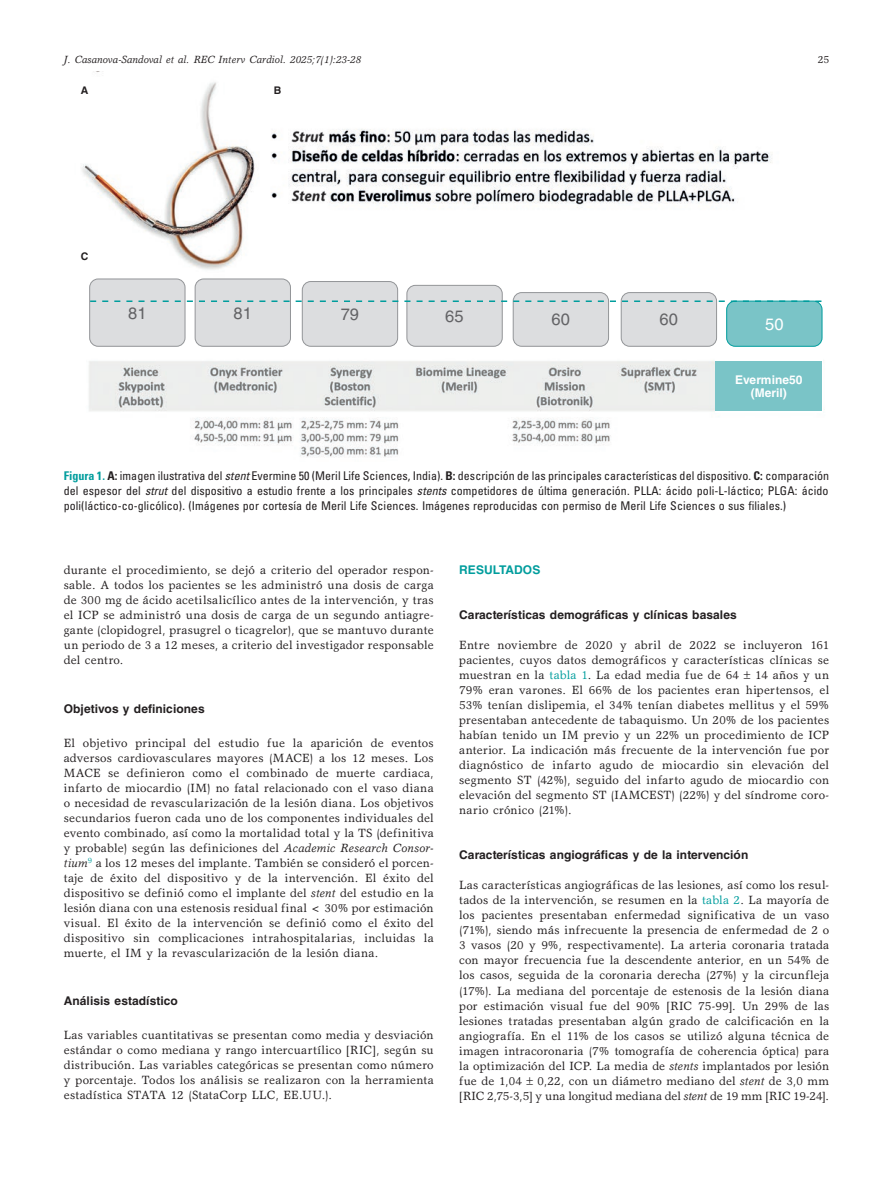
<style>
.page{position:relative;width:893px;height:1191px;background:#fff}
.page>*{position:absolute;margin:0;border:0;box-sizing:border-box;transform-origin:0 0}
.t1{font:16.5px "Helvetica LT Std";letter-spacing:.005em;color:#636366}
.t2{font:16.5px "Helvetica LT Std";color:#fff}
.t3{font:12px/15px "Garth Graphic Std";letter-spacing:.015em;color:#231f20;text-align:justify}
.t4{font:condensed 12px/15px "Univers LT Std";letter-spacing:.005em;color:#231f20;text-align:justify}
.t5{font:700 12px "Helvetica LT Std";letter-spacing:.005em;color:#231f20}
.t6{font:700 12px/13.5px "Helvetica LT Std";letter-spacing:.005em;color:#fff;text-align:center}
.t7{font:700 12px "Helvetica LT Std";letter-spacing:.005em;color:#009d9d}
.t8{font:italic 10.5px "Garth Graphic Std";letter-spacing:.005em;color:#231f20}
.t9{font:700 10.5px "Helvetica LT Std";color:#231f20}
.t10{font:10.5px "Garth Graphic Std";color:#231f20}
.s1{font-weight:700;color:#009d9d}
.s2{font-weight:700}
.s3{font-style:italic}
.s4{color:#009d9d}
</style>
<div class="page">
<img style="left:82px;top:82px;width:741px;height:375px">
<div style="left:90px;top:279px;width:95px;height:67px;background:#dcdddf;border-radius:9px"></div>
<div style="left:89px;top:279px;width:96px;height:68px;border:1px solid #939598;border-radius:9px"></div>
<div style="left:195px;top:279px;width:95px;height:67px;background:#dcdddf;border-radius:9px"></div>
<div style="left:195px;top:279px;width:96px;height:68px;border:1px solid #939598;border-radius:9px"></div>
<div style="left:302px;top:281px;width:96px;height:65px;background:#dcdddf;border-radius:9px"></div>
<div style="left:302px;top:281px;width:96px;height:66px;border:1px solid #939598;border-radius:9px"></div>
<div style="left:407px;top:285px;width:95px;height:61px;background:#dcdddf;border-radius:9px"></div>
<div style="left:406px;top:285px;width:97px;height:62px;border:1px solid #939598;border-radius:9px"></div>
<div style="left:621px;top:292px;width:96px;height:54px;background:#dcdddf;border-radius:9px"></div>
<div style="left:621px;top:292px;width:96px;height:55px;border:1px solid #939598;border-radius:9px"></div>
<div style="left:727px;top:301px;width:95px;height:45px;background:#7ac4c7;border-radius:9px"></div>
<div style="left:726px;top:301px;width:96px;height:46px;border:1px solid #009d9d;border-radius:9px"></div>
<div style="left:513px;top:292px;width:96px;height:54px;background:#dcdddf;border-radius:9px"></div>
<div style="left:513px;top:292px;width:96px;height:55px;border:1px solid #939598;border-radius:9px"></div>
<svg style="left:90px;top:300px;width:731px;height:2px"></svg>
<div style="left:716px;top:356px;width:107px;height:57px;background:#fff"></div>
<div style="left:716px;top:361px;width:106px;height:50px;background:#7ac4c7"></div>
<p class="t8" style="left:64px;top:53px;width:299px">J. Casanova-Sandoval et al. REC Interv Cardiol. 2025;7(1):23-28</p>
<p class="t10" style="left:818px;top:53px;width:13px">25</p>
<p class="t9" style="left:81px;top:84px;width:9px">A</p>
<p class="t9" style="left:274px;top:84px;width:9px">B</p>
<p class="t9" style="left:81px;top:250px;width:9px">C</p>
<h1 class="t1" style="left:128px;top:303px;width:20px">81</h1>
<h1 class="t1" style="left:234px;top:303px;width:20px">81</h1>
<h1 class="t1" style="left:341px;top:304px;width:20px">79</h1>
<h1 class="t1" style="left:445px;top:306px;width:20px">65</h1>
<h1 class="t1" style="left:552px;top:310px;width:20px">60</h1>
<h1 class="t1" style="left:660px;top:310px;width:20px">60</h1>
<h1 class="t2" style="left:765px;top:314px;width:20px">50</h1>
<p class="t6" style="left:735px;top:372px;width:69px">Evermine50 (Meril)</p>
<p class="t4" style="left:64px;top:468px;width:767px"><span class="s1">Figura 1.</span> <span class="s2">A:</span> imagen ilustrativa del <span class="s3">stent</span> Evermine 50 (Meril Life Sciences, India). <span class="s2">B:</span> descripción de las principales características del dispositivo. <span class="s2">C:</span> comparación del espesor del <span class="s3">strut</span> del dispositivo a estudio frente a los principales <span class="s3">stents</span> competidores de última generación. PLLA: ácido poli-L-láctico; PLGA: ácido poli(láctico-co-glicólico). (Imágenes por cortesía de Meril Life Sciences. Imágenes reproducidas con permiso de Meril Life Sciences o sus filiales.)</p>
<p class="t3" style="left:64px;top:562px;width:371px">durante el procedimiento, se dejó a criterio del operador respon&shy;sable. A todos los pacientes se les administró una dosis de carga de 300 mg de ácido acetilsalicílico antes de la intervención, y tras el ICP se administró una dosis de carga de un segundo antiagre&shy;gante (clopidogrel, prasugrel o ticagrelor), que se mantuvo durante un periodo de 3 a 12 meses, a criterio del investigador responsable del centro.</p>
<p class="t5" style="left:64px;top:701px;width:142px">Objetivos y definiciones</p>
<p class="t3" style="left:64px;top:735px;width:371px">El objetivo principal del estudio fue la aparición de eventos adversos cardiovasculares mayores (MACE) a los 12 meses. Los MACE se definieron como el combinado de muerte cardiaca, infarto de miocardio (IM) no fatal relacionado con el vaso diana o necesidad de revascularización de la lesión diana. Los objetivos secundarios fueron cada uno de los componentes individuales del evento combinado, así como la mortalidad total y la TS (definitiva y probable) según las definiciones del <span class="s3">Academic Research Consor&shy;tium</span><sup>9</sup> a los 12 meses del implante. También se consideró el porcen&shy;taje de éxito del dispositivo y de la intervención. El éxito del dispositivo se definió como el implante del <span class="s3">stent</span> del estudio en la lesión diana con una estenosis residual final &lt; 30% por estimación visual. El éxito de la intervención se definió como el éxito del dispositivo sin complicaciones intrahospitalarias, incluidas la muerte, el IM y la revascularización de la lesión diana.</p>
<p class="t5" style="left:64px;top:994px;width:116px">Análisis estadístico</p>
<p class="t3" style="left:64px;top:1027px;width:371px">Las variables cuantitativas se presentan como media y desviación estándar o como mediana y rango intercuartílico [RIC], según su distribución. Las variables categóricas se presentan como número y porcentaje. Todos los análisis se realizaron con la herramienta estadística STATA 12 (StataCorp LLC, EE.UU.).</p>
<p class="t7" style="left:459px;top:563px;width:83px">RESULTADOS</p>
<p class="t5" style="left:459px;top:608px;width:279px">Características demográficas y clínicas basales</p>
<p class="t3" style="left:459px;top:637px;width:371px">Entre noviembre de 2020 y abril de 2022 se incluyeron 161 pacientes, cuyos datos demográficos y características clínicas se muestran en la <span class="s4">tabla 1</span>. La edad media fue de 64</p>
<p class="t3" style="left:459px;top:667px;width:371px;text-indent:296px">14 años y un 79% eran varones. El 66% de los pacientes eran hipertensos, el 53% tenían dislipemia, el 34% tenían diabetes mellitus y el 59% presentaban antecedente de tabaquismo. Un 20% de los pacientes habían tenido un IM previo y un 22% un procedimiento de ICP anterior. La indicación más frecuente de la intervención fue por diagnóstico de infarto agudo de miocardio sin elevación del segmento ST (42%), seguido del infarto agudo de miocardio con elevación del segmento ST (IAMCEST) (22%) y del síndrome coro&shy;nario crónico (21%).</p>
<p class="t5" style="left:459px;top:848px;width:291px">Características angiográficas y de la intervención</p>
<p class="t3" style="left:459px;top:877px;width:371px">Las características angiográficas de las lesiones, así como los resul&shy;tados de la intervención, se resumen en la <span class="s4">tabla 2</span>. La mayoría de los pacientes presentaban enfermedad significativa de un vaso (71%), siendo más infrecuente la presencia de enfermedad de 2 o 3 vasos (20 y 9%, respectivamente). La arteria coronaria tratada con mayor frecuencia fue la descendente anterior, en un 54% de los casos, seguida de la coronaria derecha (27%) y la circunfleja (17%). La mediana del porcentaje de estenosis de la lesión diana por estimación visual fue del 90% [RIC 75-99]. Un 29% de las lesiones tratadas presentaban algún grado de calcificación en la angiografía. En el 11% de los casos se utilizó alguna técnica de imagen intracoronaria (7% tomografía de coherencia óptica) para la optimización del ICP. La media de <span class="s3">stents</span> implantados por lesión fue de 1,04</p>
<p class="t3" style="left:459px;top:1072px;width:371px;text-align:right">0,22, con un diámetro mediano del <span class="s3">stent</span> de 3,0 mm<br>[RIC 2,75-3,5] y una longitud mediana del <span class="s3">stent</span> de 19 mm [RIC 19-24].</p>
</div>
